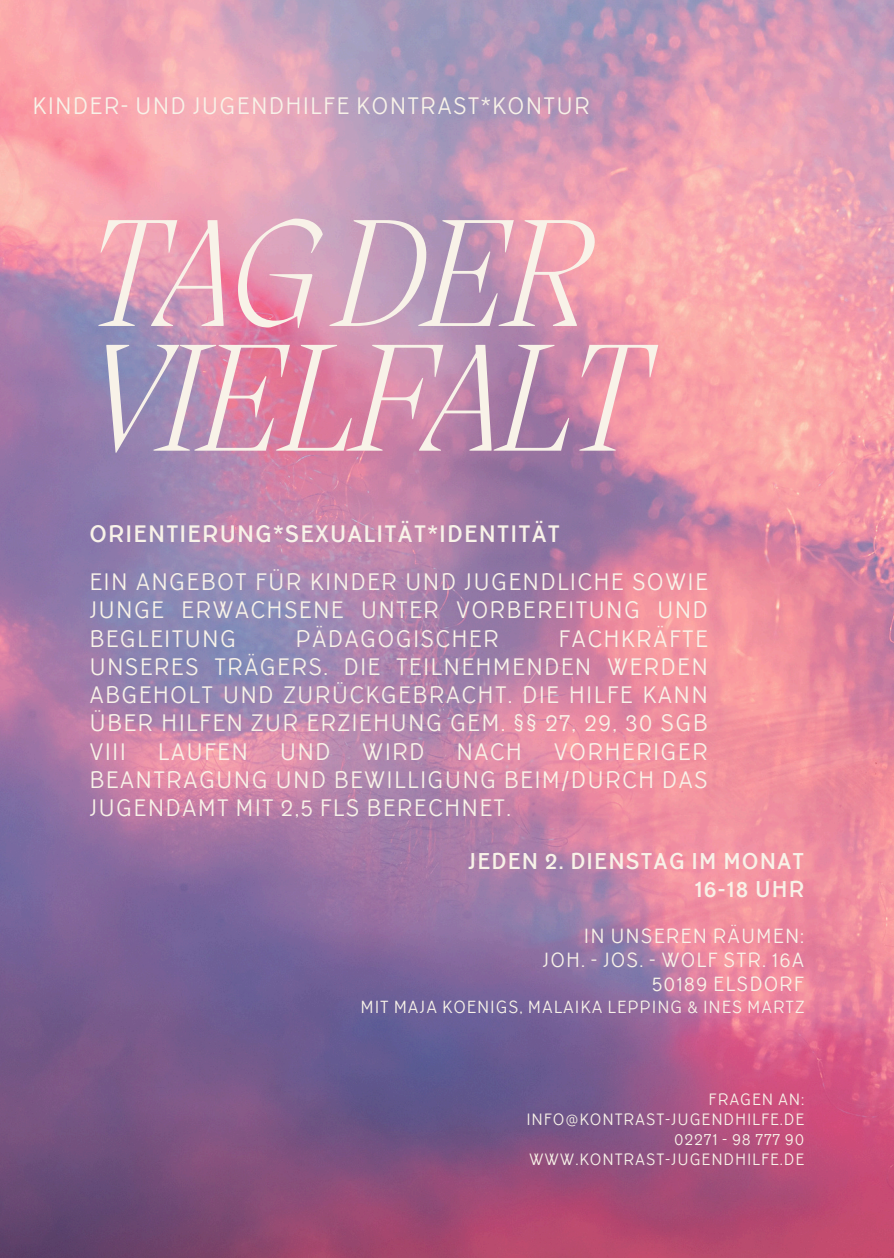
<style>
.page{position:relative;width:894px;height:1258px;background:#fff}
.page>*{position:absolute;margin:0;border:0;box-sizing:border-box;transform-origin:0 0}
.t1{font:italic 200 156.6px/124.8px "Migra";letter-spacing:-.025em;color:#f8f2e8}
.t2{font:24.3px/28.2px "TT Corals";letter-spacing:.05em;color:#f8f2e8;text-align:justify}
.t3{font:700 24.3px "TT Corals";letter-spacing:.05em;color:#f8f2e8}
.t4{font:700 23.1px "TT Corals";letter-spacing:.05em;color:#f8f2e8}
.t5{font:20.7px "TT Corals";letter-spacing:.05em;color:#f8f2e8}
.t6{font:17.7px "TT Corals";letter-spacing:.05em;color:#f8f2e8}
.t7{font:16.8px/20.1px "TT Corals";letter-spacing:.05em;color:#f8f2e8;text-align:right}
</style>
<div class="page">
<img style="left:0;top:0;width:893px;height:1258px">
<h1 class="t2" style="left:32px;top:92px;width:559px">KINDER- UND JUGENDHILFE KONTRAST*KONTUR</h1>
<p class="t1" style="left:89px;top:224px;width:557px">TAGDER<br>VIELFALT</p>
<p class="t3" style="left:89px;top:519px;width:472px">ORIENTIERUNG*SEXUALITÄT*IDENTITÄT</p>
<p class="t2" style="left:89px;top:568px;width:620px">EIN ANGEBOT FÜR KINDER UND JUGENDLICHE SOWIE JUNGE ERWACHSENE UNTER VORBEREITUNG UND BEGLEITUNG</p>
<p class="t2" style="left:89px;top:625px;width:620px;text-indent:469px">FACHKRÄFTE UNSERES TRÄGERS. DIE TEILNEHMENDEN WERDEN ABGEHOLT UND ZURÜCKGEBRACHT. DIE HILFE KANN ÜBER HILFEN ZUR ERZIEHUNG GEM. §§ 27, 29, 30 SGB VIII</p>
<p class="t2" style="left:295px;top:625px;width:205px">PÄDAGOGISCHER</p>
<p class="t2" style="left:89px;top:737px;width:620px;text-indent:464px">VORHERIGER BEANTRAGUNG UND BEWILLIGUNG BEIM/DURCH DAS JUGENDAMT MIT 2,5 FLS BERECHNET.</p>
<p class="t2" style="left:158px;top:737px;width:92px">LAUFEN</p>
<p class="t2" style="left:280px;top:737px;width:52px">UND</p>
<p class="t2" style="left:362px;top:737px;width:64px">WIRD</p>
<p class="t2" style="left:456px;top:737px;width:67px">NACH</p>
<p class="t4" style="left:468px;top:847px;width:337px">JEDEN 2. DIENSTAG IM MONAT</p>
<p class="t4" style="left:694px;top:874px;width:111px">16-18 UHR</p>
<h2 class="t5" style="left:583px;top:924px;width:222px">IN UNSEREN RÄUMEN:</h2>
<p class="t5" style="left:542px;top:947px;width:263px">JOH. - JOS. - WOLF STR. 16A</p>
<p class="t5" style="left:651px;top:971px;width:154px">50189 ELSDORF</p>
<p class="t6" style="left:360px;top:996px;width:445px">MIT MAJA KOENIGS, MALAIKA LEPPING &amp; INES MARTZ</p>
<p class="t7" style="left:526px;top:1089px;width:279px">FRAGEN AN:<br>INFO@KONTRAST-JUGENDHILFE.DE<br>02271 - 98 777 90<br>WWW.KONTRAST-JUGENDHILFE.DE</p>
</div>
